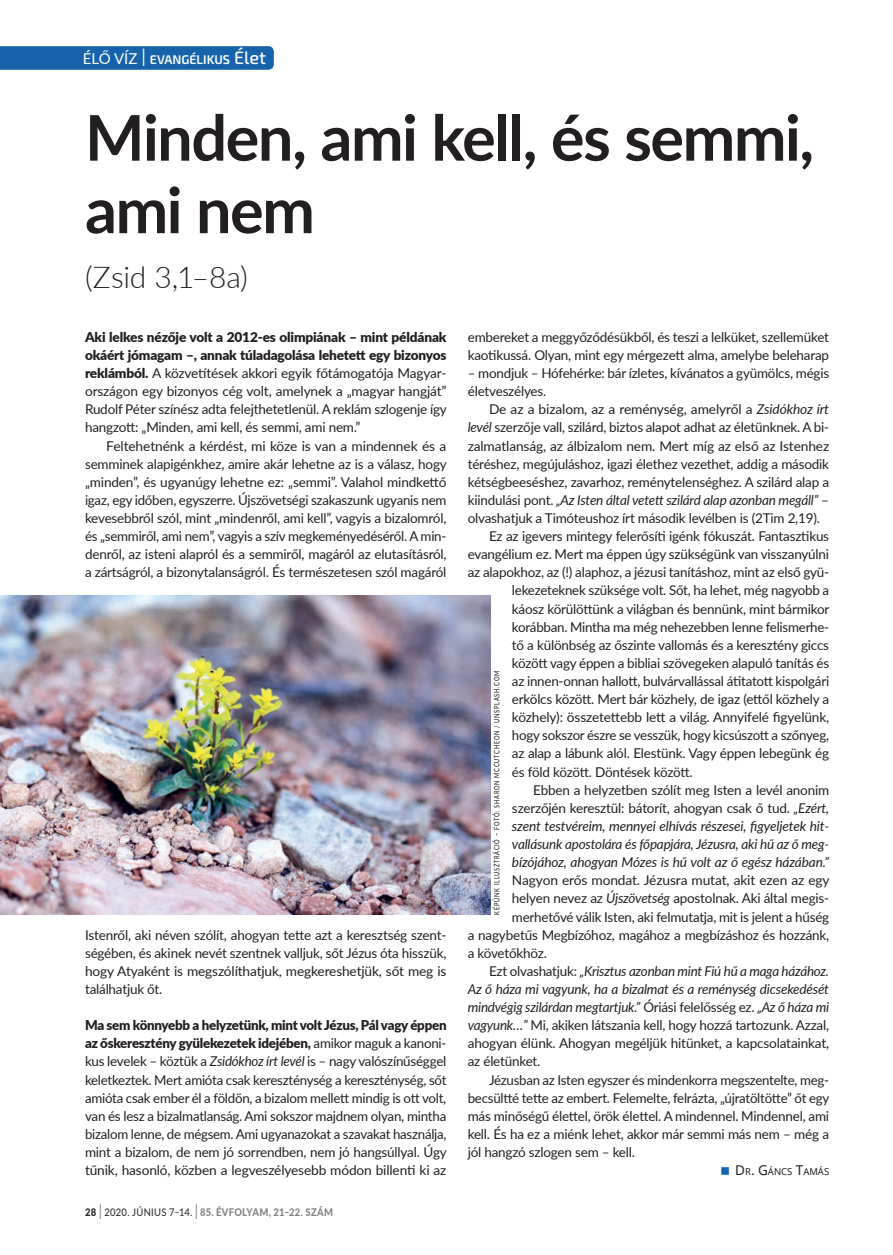
<style>
.page{position:relative;width:893px;height:1255px;background:#fff}
.page>*{position:absolute;margin:0;border:0;box-sizing:border-box;transform-origin:0 0}
.t1{font:700 63px/72.4px "Lato";letter-spacing:-.025em;color:#231f20}
.t2{font:300 30px "Lato";letter-spacing:-.005em;color:#231f20}
.t3{font:13.5px/18.1px "Lato";letter-spacing:-.015em;color:#231f20;text-align:justify}
.t4{font:italic 13.5px "Lato";letter-spacing:-.015em;color:#231f20}
.t5{font:600 12.6px "Exo 2";color:#fff}
.t6{font:800 10.5px "Lato";letter-spacing:.025em;color:#808285;scale:.9 1}
.t7{font:9.45px "Noto Sans";color:#231f20}
.t8{font:500 7.5px "Lato";letter-spacing:.13em;color:#231f20;scale:.75 1}
.s1{font-family:"Lato";font-weight:400;font-size:15px}
.s2{font-weight:300;font-size:25.2px}
.s3{font-weight:500;font-size:18px}
.s4{font-weight:900}
.s5{font-style:italic}
.s6{color:#231f20}
.s7{font-weight:300;font-size:21px;color:#231f20}
.s8{font-weight:400;color:#231f20}
.s9{font-style:normal}
.s10{font-size:13.5px}
</style>
<div class="page">
<svg style="left:0;top:46px;width:274px;height:24px;background:#1a65ad"></svg>
<img style="left:0;top:595px;width:491px;height:319px">
<p class="t5" style="left:83px;top:52px;width:185px"><span class="s1">ÉLŐ VÍZ</span> <span class="s2">I</span> EVANGÉLIKUS <span class="s3">Élet</span></p>
<h1 class="t1" style="left:85px;top:99px;width:731px">Minden, ami kell, és semmi, ami nem</h1>
<h2 class="t2" style="left:85px;top:256px;width:164px">(Zsid 3,1–8a)</h2>
<p class="t3" style="left:85px;top:327px;width:363px"><span class="s4">Aki lelkes nézője volt a 2012-es olimpiának – mint példának okáért jómagam –, annak túladagolása lehetett egy bizonyos reklámból.</span> A közvetítések akkori egyik főtámogatója Magyar&shy;országon egy bizonyos cég volt, amelynek a „magyar hangját” Rudolf Péter színész adta felejthetetlenül. A reklám szlogenje így hangzott: „Minden, ami kell, és semmi, ami nem.”</p>
<p class="t3" style="left:85px;top:436px;width:363px;text-indent:21px">Feltehetnénk a kérdést, mi köze is van a mindennek és a semminek alapigénkhez, amire akár lehetne az is a válasz, hogy „minden”, és ugyanúgy lehetne ez: „semmi”. Valahol mindkettő igaz, egy időben, egyszerre. Újszövetségi szakaszunk ugyanis nem kevesebbről szól, mint „mindenről, ami kell”, vagyis a bizalomról, és „semmiről, ami nem”, vagyis a szív megkeményedéséről. A min&shy;denről, az isteni alapról és a semmiről, magáról az elutasításról, a zártságról, a bizonytalanságról. És természetesen szól magáról</p>
<p class="t3" style="left:85px;top:925px;width:363px">Istenről, aki néven szólít, ahogyan tette azt a keresztség szent&shy;ségében, és akinek nevét szentnek valljuk, sőt Jézus óta hisszük, hogy Atyaként is megszólíthatjuk, megkereshetjük, sőt meg is találhatjuk őt.</p>
<p class="t3" style="left:85px;top:1015px;width:363px"><span class="s4">Ma sem könnyebb a helyzetünk, mint volt Jézus, Pál vagy éppen az őskeresztény gyülekezetek idejében,</span> amikor maguk a kanoni&shy;kus levelek – köztük a <span class="s5">Zsidókhoz írt levél</span> is – nagy valószínűséggel keletkeztek. Mert amióta csak kereszténység a kereszténység, sőt amióta csak ember él a földön, a bizalom mellett mindig is ott volt, van és lesz a bizalmatlanság. Ami sokszor majdnem olyan, mintha bizalom lenne, de mégsem. Ami ugyanazokat a szavakat használja, mint a bizalom, de nem jó sorrendben, nem jó hangsúllyal. Úgy tűnik, hasonló, közben a legveszélyesebb módon billenti ki az</p>
<p class="t6" style="left:85px;top:1203px;width:277px"><span class="s6">28</span> <span class="s7">I</span> <span class="s8">2020. JÚNIUS 7–14.</span> <span class="s7">I</span> 85. ÉVFOLYAM, 21–22. SZÁM</p>
<p class="t3" style="left:468px;top:327px;width:363px">embereket a meggyőződésükből, és teszi a lelküket, szellemüket kaotikussá. Olyan, mint egy mérgezett alma, amelybe beleharap</p>
<p class="t3" style="left:468px;top:363px;width:363px">– mondjuk – Hófehérke: bár ízletes, kívánatos a gyümölcs, mégis életveszélyes.</p>
<p class="t3" style="left:489px;top:400px;width:342px">De az a bizalom, az a reménység, amelyről a <span class="s5">Zsidókhoz írt</span></p>
<p class="t3" style="left:468px;top:418px;width:363px"><span class="s5">levél</span> szerzője vall, szilárd, biztos alapot adhat az életünknek. A bi-</p>
<p class="t3" style="left:468px;top:436px;width:363px">zalmatlanság, az álbizalom nem. Mert míg az első az Istenhez</p>
<p class="t3" style="left:468px;top:454px;width:363px">téréshez, megújuláshoz, igazi élethez vezethet, addig a második</p>
<p class="t3" style="left:468px;top:472px;width:363px">kétségbeeséshez, zavarhoz, reménytelenséghez. A szilárd alap a</p>
<p class="t4" style="left:468px;top:490px;width:363px"><span class="s9">kiindulási pont.</span> „Az Isten által vetett szilárd alap azonban megáll” <span class="s9">–</span></p>
<p class="t3" style="left:468px;top:508px;width:354px">olvashatjuk a Timóteushoz írt második levélben is (2Tim 2,19).</p>
<p class="t3" style="left:489px;top:526px;width:342px">Ez az igevers mintegy felerősíti igénk fókuszát. Fantasztikus</p>
<p class="t3" style="left:468px;top:544px;width:363px">evangélium ez. Mert ma éppen úgy szükségünk van visszanyúlni</p>
<p class="t3" style="left:468px;top:562px;width:363px">az alapokhoz, az (!) alaphoz, a jézusi tanításhoz, mint az első gyü-</p>
<p class="t3" style="left:512px;top:581px;width:319px">lekezeteknek szüksége volt. Sőt, ha lehet, még nagyobb a</p>
<p class="t3" style="left:512px;top:599px;width:319px">káosz körülöttünk a világban és bennünk, mint bármikor</p>
<p class="t3" style="left:512px;top:617px;width:319px">korábban. Mintha ma még nehezebben lenne felismerhe-</p>
<p class="t3" style="left:512px;top:635px;width:319px">tő a különbség az őszinte vallomás és a keresztény giccs</p>
<p class="t3" style="left:512px;top:653px;width:319px">között vagy éppen a bibliai szövegeken alapuló tanítás és</p>
<p class="t3" style="left:512px;top:671px;width:319px">az innen-onnan hallott, bulvárvallással átitatott kispolgári</p>
<p class="t3" style="left:512px;top:689px;width:319px">erkölcs között. Mert bár közhely, de igaz (ettől közhely a</p>
<p class="t3" style="left:512px;top:707px;width:319px">közhely): összetettebb lett a világ. Annyifelé figyelünk,</p>
<p class="t3" style="left:512px;top:725px;width:319px">hogy sokszor észre se vesszük, hogy kicsúszott a szőnyeg,</p>
<p class="t3" style="left:512px;top:744px;width:319px">az alap a lábunk alól. Elestünk. Vagy éppen lebegünk ég</p>
<p class="t3" style="left:512px;top:762px;width:182px">és föld között. Döntések között.</p>
<p class="t3" style="left:533px;top:780px;width:297px">Ebben a helyzetben szólít meg Isten a levél anonim</p>
<p class="t3" style="left:512px;top:798px;width:319px">szerzőjén keresztül: bátorít, ahogyan csak ő tud. <span class="s5">„Ezért,</span></p>
<p class="t4" style="left:512px;top:816px;width:319px">szent testvéreim, mennyei elhívás részesei, figyeljetek hit-</p>
<p class="t4" style="left:512px;top:834px;width:319px">vallásunk apostolára és főpapjára, Jézusra, aki hű az ő meg-</p>
<p class="t4" style="left:512px;top:852px;width:319px">bízójához, ahogyan Mózes is hű volt az ő egész házában.”</p>
<p class="t3" style="left:512px;top:870px;width:319px">Nagyon erős mondat. Jézusra mutat, akit ezen az egy</p>
<p class="t3" style="left:512px;top:888px;width:319px">helyen nevez az <span class="s5">Újszövetség</span> apostolnak. Aki által megis-</p>
<p class="t3" style="left:512px;top:906px;width:319px">merhetővé válik Isten, aki felmutatja, mit is jelent a hűség</p>
<p class="t3" style="left:468px;top:925px;width:363px">a nagybetűs Megbízóhoz, magához a megbízáshoz és hozzánk,</p>
<p class="t3" style="left:468px;top:943px;width:81px">a követőkhöz.</p>
<p class="t4" style="left:489px;top:961px;width:342px"><span class="s9">Ezt olvashatjuk:</span> „Krisztus azonban mint Fiú hű a maga házához.</p>
<p class="t4" style="left:468px;top:979px;width:363px">Az ő háza mi vagyunk, ha a bizalmat és a reménység dicsekedését</p>
<p class="t4" style="left:468px;top:997px;width:363px">mindvégig szilárdan megtartjuk.” <span class="s9">Óriási felelősség ez.</span> „Az ő háza mi</p>
<p class="t3" style="left:468px;top:1015px;width:363px"><span class="s5">vagyunk…”</span> Mi, akiken látszania kell, hogy hozzá tartozunk. Azzal,</p>
<p class="t3" style="left:468px;top:1033px;width:363px">ahogyan élünk. Ahogyan megéljük hitünket, a kapcsolatainkat,</p>
<p class="t3" style="left:468px;top:1051px;width:74px">az életünket.</p>
<p class="t3" style="left:489px;top:1069px;width:342px">Jézusban az Isten egyszer és mindenkorra megszentelte, meg-</p>
<p class="t3" style="left:468px;top:1088px;width:363px">becsültté tette az embert. Felemelte, felrázta, „újratöltötte” őt egy</p>
<p class="t3" style="left:468px;top:1106px;width:363px">más minőségű élettel, örök élettel. A mindennel. Mindennel, ami</p>
<p class="t3" style="left:468px;top:1124px;width:363px">kell. És ha ez a miénk lehet, akkor már semmi más nem – még a</p>
<p class="t3" style="left:468px;top:1142px;width:169px">jól hangzó szlogen sem – kell.</p>
<p class="t7" style="left:735px;top:1165px;width:95px"><span class="s10">D</span> R<span class="s10">. G</span>ÁN CS <span class="s10">T</span>AMÁS</p>
<p class="t8" style="left:491px;top:914px;width:326px;rotate:-90deg">KÉPÜNK ILLUSZTRÁCIÓ – FOTÓ: SHARON MCCUTCHEON / UNSPLASH.COM</p>
</div>
